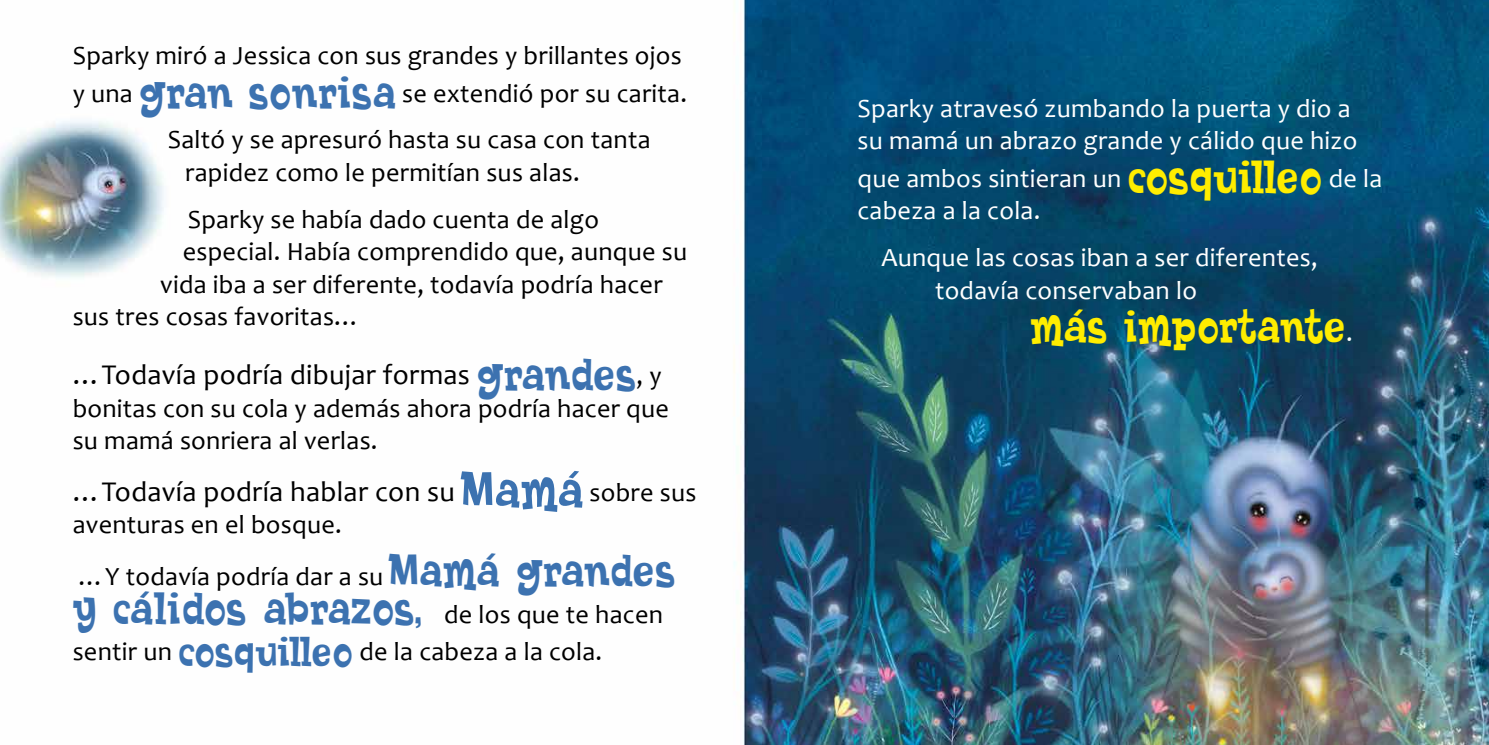
<style>
.page{position:relative;width:1489px;height:745px;background:#fff}
.page>*{position:absolute;margin:0;border:0;box-sizing:border-box;transform-origin:0 0}
.t1{font:47.5px "Jilkyway";color:#3c72b0}
.t2{font:47.5px "Jilkyway";letter-spacing:.01em;color:#ffed00}
.t3{font:28.75px "Candara";letter-spacing:.01em;color:#000}
.t4{font:26.25px/32.5px "Candara";letter-spacing:.01em;color:#000}
.t5{font:26.25px/32.5px "Candara";letter-spacing:.01em;color:#fff}
.s1{font-family:"Jilkyway";font-size:47.5px;color:#3c72b0}
.s2{font-size:26.25px}
.s3{font-family:"Jilkyway";font-size:52.5px;color:#3c72b0}
.s4{font-family:"Candara";font-size:26.25px;color:#000}
.s5{font-family:"Jilkyway";font-size:43.75px;color:#3c72b0}
.s6{font-family:"Jilkyway";font-size:48.75px;color:#ffed00}
.s7{font-family:"Candara";font-size:26.25px;color:#fff}
</style>
<div class="page">
<img style="left:0;top:0;width:1488px;height:744px">
<p class="t4" style="left:73px;top:37px;width:616px;line-height:37.5px">Sparky miró a Jessica con sus grandes y brillantes ojos y una <span class="s1">gran sonrisa</span> se extendió por su carita.</p>
<p class="t4" style="left:185px;top:123px;width:467px;text-indent:-18px">Saltó y se apresuró hasta su casa con tanta rapidez como le permitían sus alas.</p>
<p class="t4" style="left:188px;top:203px;width:413px">Sparky se había dado cuenta de algo</p>
<p class="t4" style="left:183px;top:235px;width:506px">especial. Había comprendido que, aunque su</p>
<p class="t4" style="left:160px;top:268px;width:504px">vida iba a ser diferente, todavía podría hacer</p>
<p class="t4" style="left:73px;top:300px;width:289px">sus tres cosas favoritas…</p>
<p class="t3" style="left:73px;top:357px;width:590px">…Todavía podría dibujar formas <span class="s1">grandes</span><span class="s2">, y</span></p>
<p class="t4" style="left:73px;top:391px;width:598px">bonitas con su cola y además ahora podría hacer que su mamá sonriera al verlas.</p>
<p class="t3" style="left:73px;top:474px;width:625px">…Todavía podría hablar con su <span class="s3">Mamá</span> <span class="s2">sobre sus</span></p>
<p class="t4" style="left:73px;top:499px;width:604px;line-height:51.6px">aventuras en el bosque.<br>…Y todavía podría dar a su <span class="s1">Mamá grandes</span></p>
<h1 class="t1" style="left:73px;top:580px;width:592px">y cálidos abrazos, <span class="s4">de los que te hacen</span></h1>
<p class="t4" style="left:73px;top:635px;width:531px">sentir un <span class="s5">cosquilleo</span> de la cabeza a la cola.</p>
<p class="t5" style="left:857px;top:92px;width:501px">Sparky atravesó zumbando la puerta y dio a su mamá un abrazo grande y cálido que hizo</p>
<p class="t5" style="left:857px;top:162px;width:526px">que ambos sintieran un <span class="s6">cosquilleo</span> de la cabeza a la cola.</p>
<p class="t5" style="left:934px;top:241px;width:384px;text-indent:-54px">Aunque las cosas iban a ser diferentes, todavía conservaban lo</p>
<h1 class="t2" style="left:1030px;top:299px;width:324px">más importante<span class="s7">.</span></h1>
</div>
